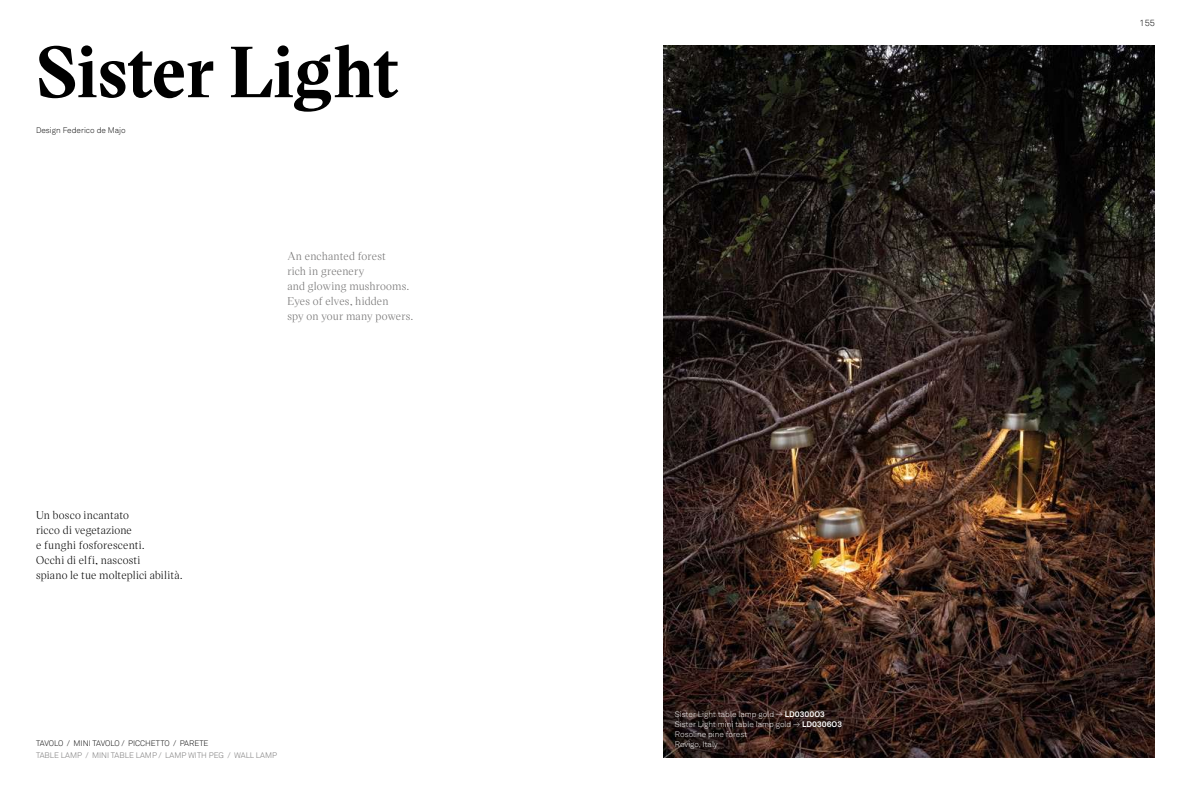
<style>
.page{position:relative;width:1191px;height:794px;background:#fff}
.page>*{position:absolute;margin:0;border:0;box-sizing:border-box;transform-origin:0 0}
.t1{font:700 70px "Victor Serif";letter-spacing:-.005em;color:#000}
.t2{font:11px/15px "Victor Serif";letter-spacing:.02em;color:#000}
.t3{font:11px/15px "Victor Serif";letter-spacing:.015em;color:#706f6f}
.t4{font:300 9px "Akkurat";color:#000}
.t5{font:300 8px/10px "Akkurat LL";color:#fff}
.t6{font:300 8px "Akkurat";color:#706f6f}
.t7{font:300 8px "Akkurat";color:#000}
.t8{font:300 8px "Akkurat LL";color:#000}
.s1{font-weight:700}
</style>
<div class="page">
<img style="left:663px;top:45px;width:492px;height:713px">
<h1 class="t1" style="left:36px;top:26px;width:365px">Sister Light</h1>
<p class="t8" style="left:36px;top:124px;width:91px">Design Federico de Majo</p>
<p class="t3" style="left:287px;top:249px;width:127px">An enchanted forest<br>rich in greenery<br>and glowing mushrooms.<br>Eyes of elves, hidden<br>spy on your many powers.</p>
<p class="t2" style="left:36px;top:507px;width:148px">Un bosco incantato<br>ricco di vegetazione<br>e funghi fosforescenti.<br>Occhi di elfi, nascosti<br>spiano le tue molteplici abilità.</p>
<p class="t7" style="left:36px;top:738px;width:174px">TAVOLO / MINI TAVOLO / PICCHETTO / PARETE</p>
<p class="t6" style="left:36px;top:750px;width:242px">TABLE LAMP / MINI TABLE LAMP / LAMP WITH PEG / WALL LAMP</p>
<p class="t5" style="left:675px;top:708px;width:169px">Sister Light table lamp gold → <span class="s1">LD0300O3<br></span>Sister Light mini table lamp gold → <span class="s1">LD0306O3<br></span>Rosoline pine forest<br>Rovigo, Italy</p>
<p class="t4" style="left:1139px;top:18px;width:17px">155</p>
</div>
